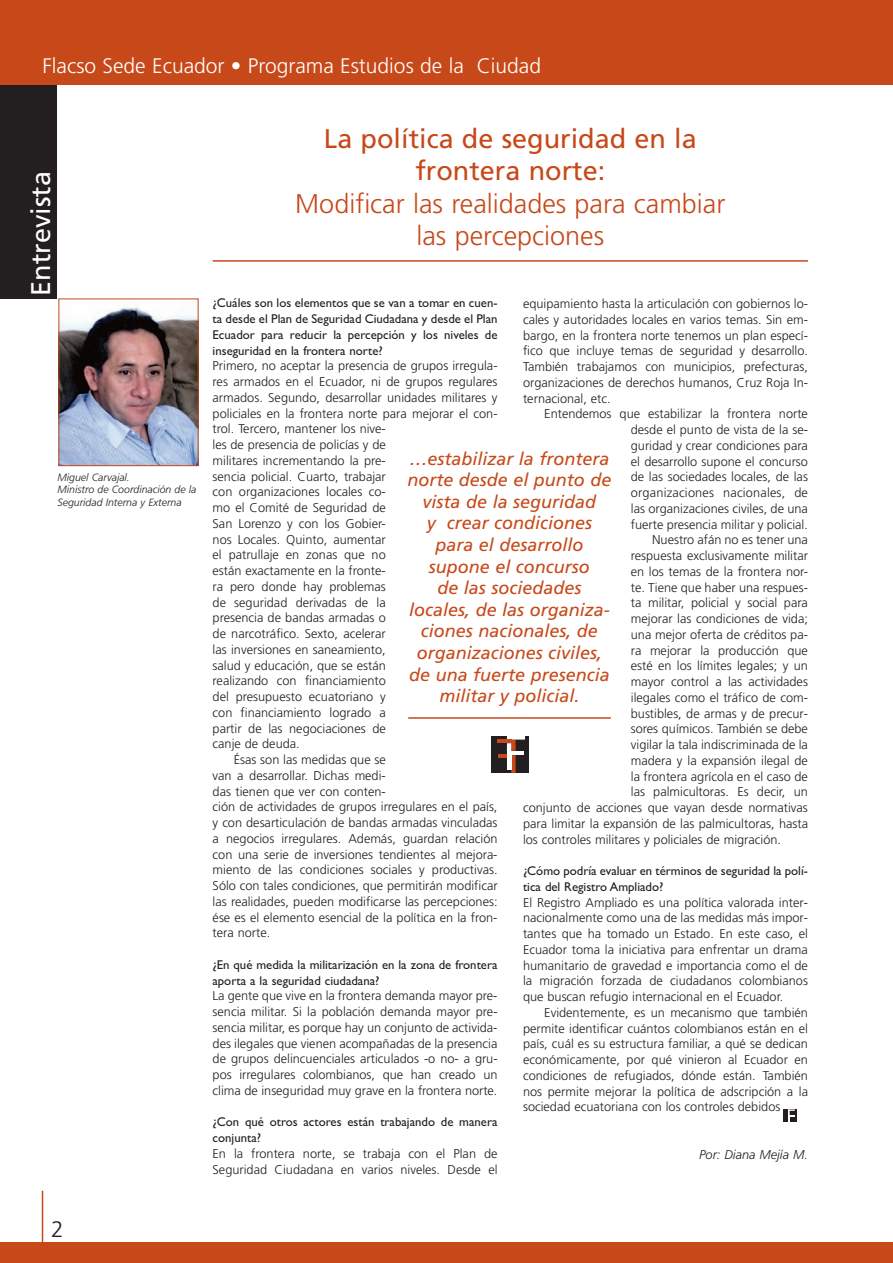
<style>
.page{position:relative;width:893px;height:1263px;background:#fff}
.page>*{position:absolute;margin:0;border:0;box-sizing:border-box;transform-origin:0 0}
.t1{font:300 27px/32.4px "Frutiger";color:#c74919;text-align:center}
.t2{font:27px/32.4px "Frutiger";color:#c74919;text-align:center}
.t3{font:27px "Frutiger";color:#fff}
.t4{font:300 22.5px "Frutiger";color:#231f20}
.t5{font:300 21px "Frutiger";color:#fff}
.t6{font:italic 18px/21.6px "Frutiger";color:#c74919;text-align:center}
.t7{font:300 12.75px/15.8px "Frutiger";color:#231f20;text-align:justify}
.t8{font:12.75px/15.8px "Gill Sans";color:#231f20}
.t9{font:italic 300 12.75px "Frutiger";color:#231f20}
.t10{font:italic 300 10.5px/12.6px "Frutiger";color:#231f20}
</style>
<div class="page">
<div style="left:0;top:1242px;width:893px;height:21px;background:#c74919"></div>
<div style="left:0;top:0;width:893px;height:85px;background:#c74919"></div>
<hr style="left:42px;top:1191px;width:1px;height:61px;background:#c74919">
<div style="left:0;top:85px;width:57px;height:213px;background:#231f20"></div>
<hr style="left:213px;top:260px;width:595px;height:2px;background:#c74919">
<img style="left:61px;top:307px;width:135px;height:157px">
<hr style="left:408px;top:717px;width:203px;height:2px;background:#c74919">
<div style="left:784px;top:1109px;width:13px;height:13px;background:#231f20"></div>
<svg style="left:788px;top:1109px;width:7px;height:13px"></svg>
<div style="left:491px;top:736px;width:37px;height:37px;background:#231f20"></div>
<svg style="left:497px;top:736px;width:28px;height:37px"></svg>
<h3 class="t5" style="left:43px;top:57px;width:500px">Flacso Sede Ecuador • Programa Estudios de la Ciudad</h3>
<h1 class="t3" style="left:30px;top:296px;width:126px;rotate:-90deg">Entrevista</h1>
<p class="t10" style="left:58px;top:472px;width:140px">Miguel Carvajal.<br>Ministro de Coordinación de la<br>Seguridad Interna y Externa</p>
<h1 class="t2" style="left:324px;top:124px;width:374px">La política de seguridad en la frontera norte:</h1>
<h1 class="t1" style="left:295px;top:189px;width:432px">Modificar las realidades para cambiar las percepciones</h1>
<p class="t7" style="left:523px;top:297px;width:286px">equipamiento hasta la articulación con gobiernos lo&shy;cales y autoridades locales en varios temas. Sin em&shy;bargo, en la frontera norte tenemos un plan especí&shy;fico que incluye temas de seguridad y desarrollo.<br>También trabajamos con municipios, prefecturas, organizaciones de derechos humanos, Cruz Roja In&shy;ternacional, etc.</p>
<p class="t7" style="left:544px;top:407px;width:265px">Entendemos que estabilizar la frontera norte</p>
<p class="t7" style="left:631px;top:423px;width:179px">desde el punto de vista de la se-</p>
<p class="t7" style="left:631px;top:438px;width:179px">guridad y crear condiciones para</p>
<p class="t7" style="left:631px;top:454px;width:179px">el desarrollo supone el concurso</p>
<p class="t7" style="left:631px;top:470px;width:179px">de las sociedades locales, de las</p>
<p class="t7" style="left:631px;top:486px;width:179px">organizaciones nacionales, de</p>
<p class="t7" style="left:631px;top:501px;width:179px">las organizaciones civiles, de una</p>
<p class="t7" style="left:631px;top:517px;width:179px">fuerte presencia militar y policial.</p>
<p class="t7" style="left:652px;top:533px;width:157px">Nuestro afán no es tener una</p>
<p class="t7" style="left:631px;top:549px;width:179px">respuesta exclusivamente militar</p>
<p class="t7" style="left:631px;top:564px;width:179px">en los temas de la frontera nor-</p>
<p class="t7" style="left:631px;top:580px;width:179px">te. Tiene que haber una respues-</p>
<p class="t7" style="left:631px;top:596px;width:179px">ta militar, policial y social para</p>
<p class="t7" style="left:631px;top:612px;width:179px">mejorar las condiciones de vida;</p>
<p class="t7" style="left:631px;top:627px;width:179px">una mejor oferta de créditos pa-</p>
<p class="t7" style="left:631px;top:643px;width:179px">ra mejorar la producción que</p>
<p class="t7" style="left:631px;top:659px;width:179px">esté en los límites legales; y un</p>
<p class="t7" style="left:631px;top:675px;width:179px">mayor control a las actividades</p>
<p class="t7" style="left:631px;top:690px;width:179px">ilegales como el tráfico de com-</p>
<p class="t7" style="left:631px;top:706px;width:179px">bustibles, de armas y de precur-</p>
<p class="t7" style="left:631px;top:722px;width:179px">sores químicos. También se debe</p>
<p class="t7" style="left:631px;top:738px;width:179px">vigilar la tala indiscriminada de la</p>
<p class="t7" style="left:631px;top:753px;width:179px">madera y la expansión ilegal de</p>
<p class="t7" style="left:631px;top:769px;width:179px">la frontera agrícola en el caso de</p>
<p class="t7" style="left:631px;top:785px;width:179px">las palmicultoras. Es decir, un</p>
<p class="t7" style="left:523px;top:801px;width:286px">conjunto de acciones que vayan desde normativas</p>
<p class="t7" style="left:523px;top:816px;width:286px">para limitar la expansión de las palmicultoras, hasta</p>
<p class="t7" style="left:523px;top:832px;width:260px">los controles militares y policiales de migración.</p>
<p class="t8" style="left:523px;top:863px;width:286px">¿Cómo podría evaluar en términos de seguridad la polí&shy;tica del Registro Ampliado?</p>
<p class="t7" style="left:523px;top:895px;width:286px">El Registro Ampliado es una política valorada inter&shy;nacionalmente como una de las medidas más impor&shy;tantes que ha tomado un Estado. En este caso, el Ecuador toma la iniciativa para enfrentar un drama humanitario de gravedad e importancia como el de la migración forzada de ciudadanos colombianos que buscan refugio internacional en el Ecuador.</p>
<p class="t7" style="left:523px;top:1005px;width:286px;text-indent:21px">Evidentemente, es un mecanismo que también permite identificar cuántos colombianos están en el país, cuál es su estructura familiar, a qué se dedican económicamente, por qué vinieron al Ecuador en condiciones de refugiados, dónde están. También nos permite mejorar la política de adscripción a la sociedad ecuatoriana con los controles debidos</p>
<p class="t9" style="left:699px;top:1149px;width:110px">Por: Diana Mejía M.</p>
<p class="t8" style="left:213px;top:295px;width:286px;text-align:justify">¿Cuáles son los elementos que se van a tomar en cuen&shy;ta desde el Plan de Seguridad Ciudadana y desde el Plan Ecuador para reducir la percepción y los niveles de inseguridad en la frontera norte?</p>
<p class="t7" style="left:213px;top:359px;width:286px">Primero, no aceptar la presencia de grupos irregula-</p>
<p class="t7" style="left:213px;top:375px;width:286px">res armados en el Ecuador, ni de grupos regulares</p>
<p class="t7" style="left:213px;top:390px;width:286px">armados. Segundo, desarrollar unidades militares y</p>
<p class="t7" style="left:213px;top:406px;width:286px">policiales en la frontera norte para mejorar el con-</p>
<p class="t7" style="left:213px;top:422px;width:175px">trol. Tercero, mantener los nive-</p>
<p class="t7" style="left:213px;top:438px;width:175px">les de presencia de policías y de</p>
<p class="t7" style="left:213px;top:453px;width:175px">militares incrementando la pre-</p>
<p class="t7" style="left:213px;top:469px;width:175px">sencia policial. Cuarto, trabajar</p>
<p class="t7" style="left:213px;top:485px;width:175px">con organizaciones locales co-</p>
<p class="t7" style="left:213px;top:501px;width:175px">mo el Comité de Seguridad de</p>
<p class="t7" style="left:213px;top:516px;width:175px">San Lorenzo y con los Gobier-</p>
<p class="t7" style="left:213px;top:532px;width:175px">nos Locales. Quinto, aumentar</p>
<p class="t7" style="left:213px;top:548px;width:175px">el patrullaje en zonas que no</p>
<p class="t7" style="left:213px;top:564px;width:175px">están exactamente en la fronte-</p>
<p class="t7" style="left:213px;top:579px;width:175px">ra pero donde hay problemas</p>
<p class="t7" style="left:213px;top:595px;width:175px">de seguridad derivadas de la</p>
<p class="t7" style="left:213px;top:611px;width:175px">presencia de bandas armadas o</p>
<p class="t7" style="left:213px;top:627px;width:175px">de narcotráfico. Sexto, acelerar</p>
<p class="t7" style="left:213px;top:642px;width:175px">las inversiones en saneamiento,</p>
<p class="t7" style="left:213px;top:658px;width:175px">salud y educación, que se están</p>
<p class="t7" style="left:213px;top:674px;width:175px">realizando con financiamiento</p>
<p class="t7" style="left:213px;top:690px;width:175px">del presupuesto ecuatoriano y</p>
<p class="t7" style="left:213px;top:705px;width:175px">con financiamiento logrado a</p>
<p class="t7" style="left:213px;top:721px;width:175px">partir de las negociaciones de</p>
<p class="t7" style="left:213px;top:737px;width:89px">canje de deuda.</p>
<p class="t7" style="left:234px;top:753px;width:153px">Ésas son las medidas que se</p>
<p class="t7" style="left:213px;top:768px;width:175px">van a desarrollar. Dichas medi-</p>
<p class="t7" style="left:213px;top:784px;width:175px">das tienen que ver con conten-</p>
<p class="t7" style="left:213px;top:800px;width:286px">ción de actividades de grupos irregulares en el país,</p>
<p class="t7" style="left:213px;top:816px;width:286px">y con desarticulación de bandas armadas vinculadas</p>
<p class="t7" style="left:213px;top:831px;width:286px">a negocios irregulares. Además, guardan relación</p>
<p class="t7" style="left:213px;top:847px;width:286px">con una serie de inversiones tendientes al mejora-</p>
<p class="t7" style="left:213px;top:863px;width:286px">miento de las condiciones sociales y productivas.</p>
<p class="t7" style="left:213px;top:879px;width:286px">Sólo con tales condiciones, que permitirán modificar</p>
<p class="t7" style="left:213px;top:894px;width:286px">las realidades, pueden modificarse las percepciones:</p>
<p class="t7" style="left:213px;top:910px;width:286px">ése es el elemento esencial de la política en la fron-</p>
<p class="t7" style="left:213px;top:926px;width:59px">tera norte.</p>
<p class="t8" style="left:213px;top:956px;width:286px">¿En qué medida la militarización en la zona de frontera aporta a la seguridad ciudadana?</p>
<p class="t7" style="left:213px;top:989px;width:286px">La gente que vive en la frontera demanda mayor pre&shy;sencia militar. Si la población demanda mayor pre&shy;sencia militar, es porque hay un conjunto de activida&shy;des ilegales que vienen acompañadas de la presencia de grupos delincuenciales articulados -o no- a gru&shy;pos irregulares colombianos, que han creado un clima de inseguridad muy grave en la frontera norte.</p>
<p class="t8" style="left:213px;top:1114px;width:286px">¿Con qué otros actores están trabajando de manera conjunta?</p>
<p class="t7" style="left:213px;top:1146px;width:286px">En la frontera norte, se trabaja con el Plan de<br>Seguridad Ciudadana en varios niveles. Desde el</p>
<p class="t6" style="left:407px;top:449px;width:206px">…estabilizar la frontera norte desde el punto de vista de la seguridad<br>y crear condiciones para el desarrollo supone el concurso<br>de las sociedades locales, de las organiza&shy;ciones nacionales, de organizaciones civiles, de una fuerte presencia militar y policial.</p>
<h2 class="t4" style="left:51px;top:1219px;width:14px">2</h2>
</div>
